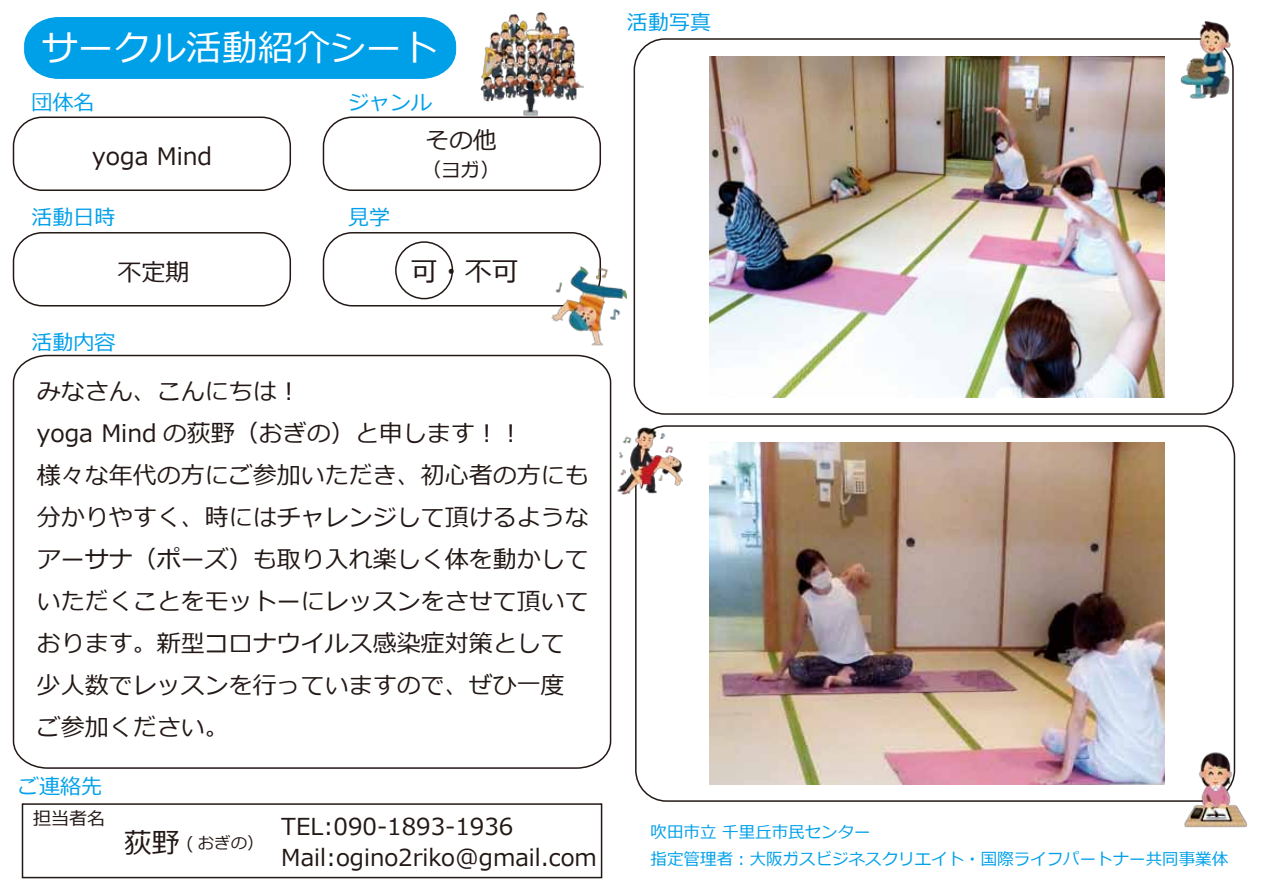
<style>
.page{position:relative;width:1263px;height:893px;background:#fff}
.page>*{position:absolute;margin:0;border:0;box-sizing:border-box;transform-origin:0 0}
.t1{font:36px "Meiryo";color:#fff}
.t2{font:27px "Meiryo";color:#221815}
.t3{font:24px/42px "Meiryo";color:#221815}
.t4{font:23.4px/31.5px "Meiryo";color:#221815}
.t5{font:21px "Meiryo";color:#00a0e9}
.t6{font:19.5px "Meiryo";color:#221815}
.t7{font:18px "Meiryo";color:#221815}
.t8{font:16.5px/27px "Meiryo";color:#00a0e9}
.t9{font:16.5px "Meiryo";color:#221815}
.s1{font-size:27.6px}
</style>
<div class="page">
<img style="left:480px;top:12px;width:104px;height:104px">
<div style="left:24px;top:17px;width:433px;height:62px;background:#00a0e9"></div>
<div style="left:13px;top:117px;width:278px;height:74px;border:2px solid #221815;border-radius:29px"></div>
<div style="left:323px;top:117px;width:278px;height:74px;border:2px solid #221815;border-radius:29px"></div>
<div style="left:13px;top:232px;width:278px;height:74px;border:2px solid #221815;border-radius:29px"></div>
<div style="left:323px;top:232px;width:278px;height:74px;border:2px solid #221815;border-radius:29px"></div>
<svg style="left:12px;top:354px;width:600px;height:415px"></svg>
<div style="left:635px;top:425px;width:600px;height:377px;border:2px solid #221815;border-radius:31px"></div>
<img style="left:617px;top:426px;width:68px;height:71px">
<img style="left:1178px;top:748px;width:70px;height:80px">
<img style="left:552px;top:265px;width:75px;height:81px">
<div style="left:22px;top:803px;width:580px;height:75px;border:2px solid #221815"></div>
<div style="left:634px;top:38px;width:600px;height:377px;border:2px solid #221815;border-radius:31px"></div>
<div style="left:395px;top:241px;width:58px;height:58px;border:2px solid #221815;border-radius:50%"></div>
<img style="left:1179px;top:21px;width:54px;height:80px">
<img style="left:709px;top:56px;width:455px;height:341px">
<img style="left:709px;top:443px;width:455px;height:341px">
<h1 class="t1" style="left:42px;top:23px;width:398px">サークル活動紹介シート</h1>
<p class="t5" style="left:32px;top:87px;width:64px">団体名</p>
<p class="t5" style="left:348px;top:87px;width:86px">ジャンル</p>
<p class="t3" style="left:92px;top:137px;width:121px">yoga Mind</p>
<p class="t5" style="left:32px;top:203px;width:85px">活動日時</p>
<p class="t5" style="left:348px;top:203px;width:43px">見学</p>
<p class="t3" style="left:117px;top:252px;width:73px">不定期</p>
<p class="t5" style="left:32px;top:327px;width:85px">活動内容</p>
<p class="t3" style="left:425px;top:121px;width:73px">その他</p>
<p class="t6" style="left:422px;top:156px;width:79px">（ヨガ）</p>
<p class="t2" style="left:411px;top:252px;width:109px">可・不可</p>
<p class="t3" style="left:37px;top:371px;width:553px">みなさん、こんにちは︕<br>yoga Mind の荻野（おぎの）と申します︕︕<br>様々な年代の方にご参加いただき、初心者の方にも分かりやすく、時にはチャレンジして頂けるようなアーサナ（ポーズ）も取り入れ楽しく体を動かしていただくことをモットーにレッスンをさせて頂いております。新型コロナウイルス感染症対策として少人数でレッスンを行っていますので、ぜひ一度ご参加ください。</p>
<p class="t5" style="left:627px;top:8px;width:85px">活動写真</p>
<p class="t5" style="left:18px;top:771px;width:85px">ご連絡先</p>
<p class="t7" style="left:33px;top:806px;width:73px">担当者名</p>
<p class="t4" style="left:281px;top:812px;width:317px">TEL:090-1893-1936<br>Mail:ogino2riko@gmail.com</p>
<p class="t8" style="left:651px;top:819px;width:579px">吹田市立 千里丘市民センター<br>指定管理者︓大阪ガスビジネスクリエイト・国際ライフパートナー共同事業体</p>
<p class="t9" style="left:124px;top:831px;width:141px"><span class="s1">荻野</span> ( おぎの）</p>
</div>
